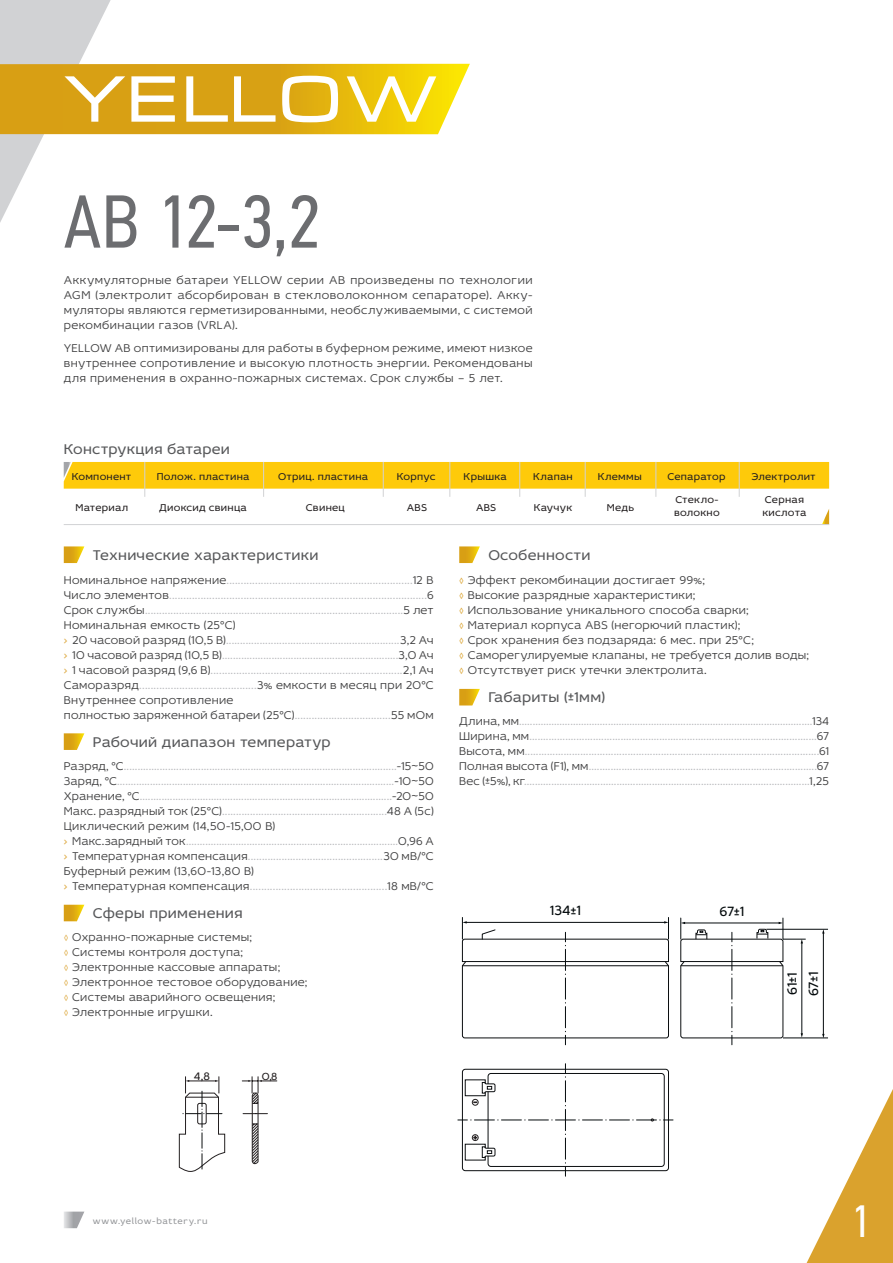
<style>
.page{position:relative;width:893px;height:1263px;background:#fff}
.page>*{position:absolute;margin:0;border:0;box-sizing:border-box;transform-origin:0 0}
.t1{font:75px "PF Din Text Cond Pro";color:#6c6d70}
.t2{font:45px "PF Din Text Cond Pro";color:#fff}
.t3{font:15px "Idealist Sans";letter-spacing:.015em;color:#57585a}
.t4{font:14.25px/21.6px "Idealist Sans";letter-spacing:-.03em;color:#040a0c}
.t5{font:300 12px/15px "Idealist Sans";letter-spacing:.02em;color:#bcbdc0}
.t6{font:300 12px/15px "Idealist Sans";letter-spacing:.03em;color:#3e3e3f;text-align:justify}
.t7{font:11.55px "Idealist Sans";color:#231f20}
.t8{font:10.95px "Idealist Sans";color:#231f20}
.t9{font:10.5px/12.6px "Idealist Sans";letter-spacing:.02em;color:#231f20}
.t10{font:9px "Idealist Sans";letter-spacing:.075em;color:#939598}
.s1{color:#3e3e3f}
.s2{font-family:"Interface Corp";font-weight:400;color:#deab44}
.s3{font-family:"Open Sans";font-weight:400;color:#3e3e3f}
.s4{font-family:"Interface Corp";font-weight:400;font-size:9px;color:#deab44}
.s5{font-family:"Interface Corp";font-weight:400;font-size:9px;color:#daa22d}
</style>
<div class="page">
<svg style="left:64px;top:1211px;width:20px;height:17px"></svg>
<svg style="left:0;top:0;width:470px;height:222px"></svg>
<svg style="left:64px;top:546px;width:20px;height:17px"></svg>
<svg style="left:459px;top:546px;width:21px;height:17px"></svg>
<svg style="left:64px;top:733px;width:20px;height:17px"></svg>
<svg style="left:459px;top:689px;width:21px;height:16px"></svg>
<svg style="left:64px;top:905px;width:20px;height:16px"></svg>
<svg style="left:458px;top:1064px;width:215px;height:112px"></svg>
<svg style="left:462px;top:917px;width:207px;height:128px"></svg>
<svg style="left:680px;top:918px;width:213px;height:345px"></svg>
<hr style="left:783px;top:1038px;width:45px;height:1px;background:#040a0c">
<div style="left:64px;top:462px;width:765px;height:27px;background:#feca0a"></div>
<svg style="left:822px;top:509px;width:7px;height:15px"></svg>
<hr style="left:64px;top:524px;width:765px;height:1px;background:#d1d2d4">
<hr style="left:144px;top:462px;width:1px;height:35px;background:#d1d2d4">
<hr style="left:263px;top:462px;width:1px;height:35px;background:#d1d2d4">
<hr style="left:383px;top:462px;width:1px;height:35px;background:#d1d2d4">
<hr style="left:449px;top:462px;width:1px;height:35px;background:#d1d2d4">
<hr style="left:519px;top:462px;width:1px;height:35px;background:#d1d2d4">
<hr style="left:585px;top:462px;width:1px;height:35px;background:#d1d2d4">
<hr style="left:655px;top:462px;width:1px;height:35px;background:#d1d2d4">
<hr style="left:739px;top:462px;width:1px;height:35px;background:#d1d2d4">
<svg style="left:242px;top:1077px;width:35px;height:87px"></svg>
<svg style="left:179px;top:1077px;width:46px;height:95px"></svg>
<h1 class="t1" style="left:64px;top:177px;width:259px">AB 12-3,2</h1>
<p class="t6" style="left:64px;top:272px;width:470px">Аккумуляторные батареи YELLOW серии AB произведены по технологии AGM (электролит абсорбирован в стекловолоконном сепараторе). Акку&shy;муляторы являются герметизированными, необслуживаемыми, с системой рекомбинации газов (VRLA).</p>
<p class="t6" style="left:64px;top:340px;width:470px">YELLOW AB оптимизированы для работы в буферном режиме, имеют низкое внутреннее сопротивление и высокую плотность энергии. Рекомендованы для применения в охранно-пожарных системах. Срок службы – 5 лет.</p>
<p class="t3" style="left:64px;top:439px;width:168px">Конструкция батареи</p>
<p class="t9" style="left:72px;top:470px;width:61px">Компонент</p>
<p class="t9" style="left:157px;top:470px;width:94px">Полож. пластина</p>
<p class="t9" style="left:278px;top:470px;width:92px">Отриц. пластина</p>
<p class="t9" style="left:397px;top:470px;width:40px">Корпус</p>
<p class="t9" style="left:464px;top:470px;width:45px">Крышка</p>
<p class="t9" style="left:533px;top:470px;width:41px">Клапан</p>
<p class="t9" style="left:598px;top:470px;width:46px">Клеммы</p>
<p class="t9" style="left:667px;top:470px;width:59px">Сепаратор</p>
<p class="t9" style="left:751px;top:470px;width:66px">Электролит</p>
<p class="t9" style="left:75px;top:501px;width:54px">Материал</p>
<p class="t9" style="left:159px;top:501px;width:89px">Диоксид свинца</p>
<p class="t9" style="left:306px;top:501px;width:41px">Свинец</p>
<p class="t9" style="left:407px;top:501px;width:22px">ABS</p>
<p class="t9" style="left:476px;top:501px;width:22px">ABS</p>
<p class="t9" style="left:534px;top:501px;width:40px">Каучук</p>
<p class="t9" style="left:607px;top:501px;width:29px">Медь</p>
<p class="t9" style="left:762px;top:493px;width:46px">Серная кислота</p>
<p class="t9" style="left:674px;top:493px;width:47px">Стекло&shy;волокно</p>
<p class="t3" style="left:93px;top:545px;width:227px">Технические характеристики</p>
<p class="t5" style="left:64px;top:572px;width:371px"><span class="s1">Номинальное напряжение</span>.................................................................<span class="s1">12 В Число элементов</span>..........................................................................................<span class="s1">6<br>Срок службы</span>...........................................................................................<span class="s1">5 лет Номинальная емкость (25°С)<br></span><span class="s2">›</span> <span class="s1">20 часовой разряд (10,5 В)</span>..............................................................<span class="s1">3,2 Ач </span><span class="s2">›</span> <span class="s1">10 часовой разряд (10,5 В)</span>................................................................<span class="s1">3,0 Ач </span><span class="s2">›</span> <span class="s1">1 часовой разряд (9,6 В)</span>...................................................................<span class="s1">2,1 Ач Саморазряд</span>.........................................<span class="s1">3% емкости в месяц при 20°С Внутреннее сопротивление<br>полностью заряженной батареи (25°С)</span>..................................<span class="s1">55 мОм</span></p>
<p class="t3" style="left:93px;top:731px;width:239px">Рабочий диапазон температур</p>
<p class="t5" style="left:64px;top:758px;width:371px"><span class="s1">Разряд, °С</span>...................................................................................................<span class="s1">-15</span><span class="s3">~</span><span class="s1">50<br>Заряд, °С</span>.....................................................................................................<span class="s1">-10</span><span class="s3">~</span><span class="s1">50<br>Хранение, °С</span>............................................................................................<span class="s1">-20</span><span class="s3">~</span><span class="s1">50<br>Макс. разрядный ток (25°С)</span>...........................................................<span class="s1">48 А (5с)<br>Циклический режим (14,50-15,00 В)<br></span><span class="s2">›</span> <span class="s1">Макс.зарядный ток</span>.............................................................................<span class="s1">0,96 А </span><span class="s2">›</span> <span class="s1">Температурная компенсация</span>................................................<span class="s1">30 мВ/°С Буферный режим (13,60-13,80 В)<br></span><span class="s2">›</span> <span class="s1">Температурная компенсация</span>................................................<span class="s1">18 мВ/°С</span></p>
<p class="t3" style="left:93px;top:903px;width:151px">Cферы применения</p>
<p class="t6" style="left:64px;top:929px;width:245px;text-align:left"><span class="s4">◊</span> Охранно-пожарные системы;<br><span class="s4">◊</span> Системы контроля доступа;<br><span class="s4">◊</span> Электронные кассовые аппараты;<br><span class="s4">◊</span> Электронное тестовое оборудование; <span class="s4">◊</span> Системы аварийного освещения;<br><span class="s4">◊</span> Электронные игрушки.</p>
<p class="t7" style="left:194px;top:1068px;width:17px">4,8</p>
<p class="t8" style="left:262px;top:1068px;width:17px">0,8</p>
<p class="t3" style="left:488px;top:545px;width:104px">Особенности</p>
<p class="t6" style="left:459px;top:572px;width:351px;text-align:left"><span class="s5">◊</span> Эффект рекомбинации достигает 99%;<br><span class="s5">◊</span> Высокие разрядные характеристики;<br><span class="s5">◊</span> Использование уникального способа сварки;<br><span class="s5">◊</span> Материал корпуса ABS (негорючий пластик);<br><span class="s5">◊</span> Срок хранения без подзаряда: 6 мес. при 25°C;<br><span class="s5">◊</span> Саморегулируемые клапаны, не требуется долив воды; <span class="s5">◊</span> Отсутствует риск утечки электролита.</p>
<p class="t3" style="left:488px;top:686px;width:118px">Габариты (±1мм)</p>
<p class="t5" style="left:459px;top:713px;width:371px;text-align:justify"><span class="s1">Длина, мм</span>.............................................................................................................<span class="s1">134<br>Ширина, мм</span>........................................................................................................<span class="s1">67<br>Высота, мм</span>..........................................................................................................<span class="s1">61<br>Полная высота (F1), мм</span>...................................................................................<span class="s1">67<br>Вес (±5%), кг</span>.........................................................................................................<span class="s1">1,25</span></p>
<p class="t4" style="left:550px;top:899px;width:33px">134±1</p>
<p class="t4" style="left:719px;top:900px;width:26px">67±1</p>
<p class="t4" style="left:781px;top:996px;width:26px;rotate:-90deg">61±1<br>67±1</p>
<p class="t10" style="left:93px;top:1215px;width:116px">www.yellow-battery.ru</p>
<h2 class="t2" style="left:851px;top:1195px;width:21px">1</h2>
</div>
